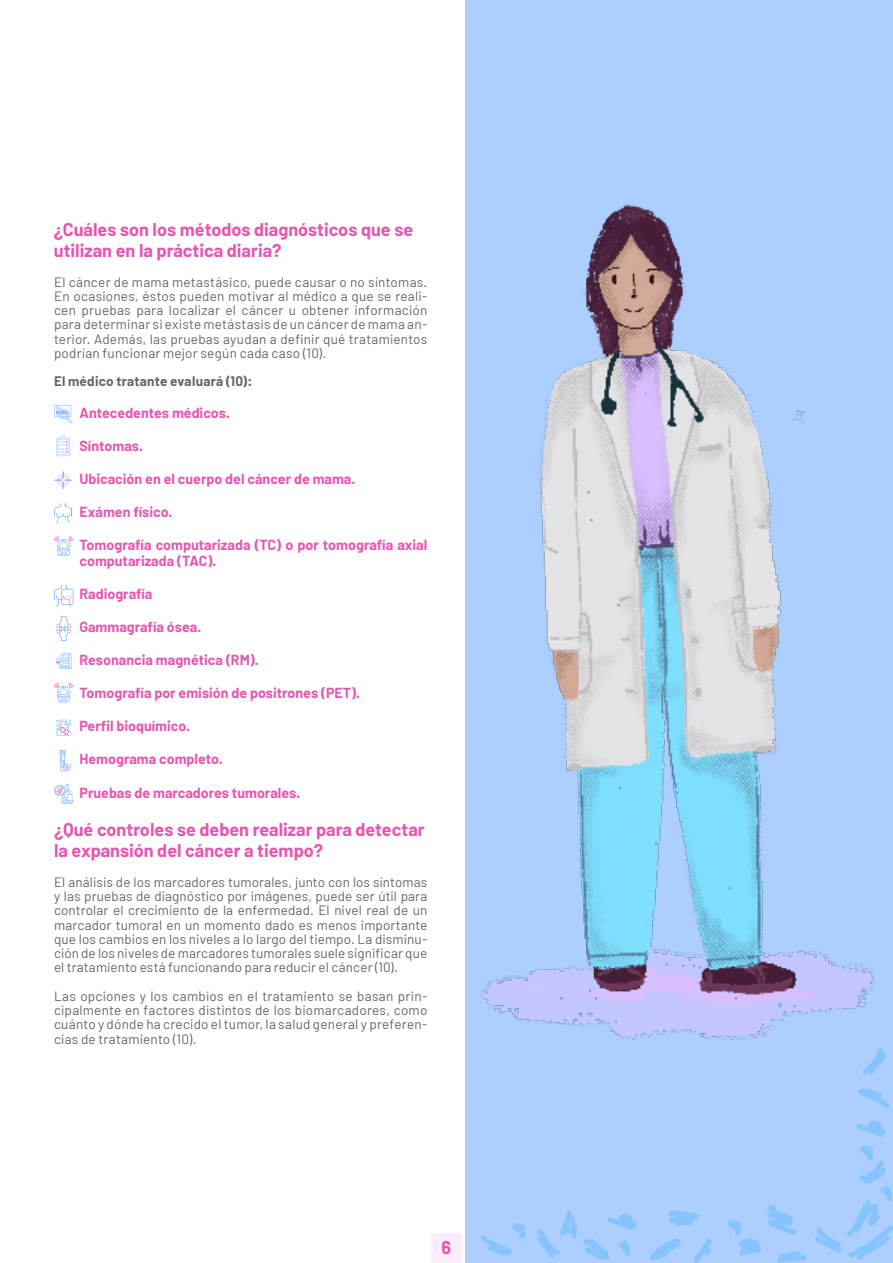
<style>
.page{position:relative;width:893px;height:1263px;background:#fff}
.page>*{position:absolute;margin:0;border:0;box-sizing:border-box;transform-origin:0 0}
.t1{font:700 18px/21px "Barlow";color:#e556b3}
.t2{font:700 14.25px/16.5px "Barlow";color:#e556b3}
.t3{font:13.5px/14.2px "Barlow";letter-spacing:.015em;color:#656565;text-align:justify}
.t4{font:700 13.5px "Barlow";letter-spacing:.02em;color:#656565}
</style>
<div class="page">
<div style="left:431px;top:1233px;width:31px;height:30px;background:#fdedf8"></div>
<div style="left:466px;top:0;width:427px;height:1263px;background:#adcfff"></div>
<svg style="left:54px;top:536px;width:19px;height:20px"></svg>
<svg style="left:54px;top:683px;width:19px;height:19px"></svg>
<svg style="left:54px;top:405px;width:19px;height:19px"></svg>
<svg style="left:54px;top:784px;width:19px;height:20px"></svg>
<svg style="left:56px;top:653px;width:16px;height:16px"></svg>
<svg style="left:56px;top:616px;width:16px;height:25px"></svg>
<svg style="left:60px;top:750px;width:11px;height:22px"></svg>
<svg style="left:54px;top:503px;width:18px;height:20px"></svg>
<svg style="left:54px;top:584px;width:19px;height:23px"></svg>
<svg style="left:54px;top:471px;width:18px;height:18px"></svg>
<svg style="left:56px;top:435px;width:14px;height:21px"></svg>
<svg style="left:56px;top:720px;width:16px;height:16px"></svg>
<img style="left:482px;top:204px;width:393px;height:837px">
<svg style="left:668px;top:1211px;width:31px;height:15px"></svg>
<svg style="left:650px;top:1238px;width:31px;height:23px"></svg>
<svg style="left:694px;top:1238px;width:18px;height:25px"></svg>
<svg style="left:857px;top:1120px;width:29px;height:17px"></svg>
<svg style="left:858px;top:1088px;width:32px;height:21px"></svg>
<svg style="left:728px;top:1205px;width:79px;height:58px"></svg>
<svg style="left:863px;top:1048px;width:24px;height:27px"></svg>
<svg style="left:537px;top:1210px;width:100px;height:50px"></svg>
<svg style="left:815px;top:1145px;width:78px;height:115px"></svg>
<svg style="left:481px;top:1223px;width:45px;height:33px"></svg>
<h1 class="t1" style="left:54px;top:219px;width:361px">¿Cuáles son los métodos diagnósticos que se utilizan en la práctica diaria?</h1>
<p class="t3" style="left:54px;top:274px;width:375px">El cáncer de mama metastásico, puede causar o no síntomas.<br>En ocasiones, éstos pueden motivar al médico a que se reali&shy;cen pruebas para localizar el cáncer u obtener información para determinar si existe metástasis de un cáncer de mama an&shy;terior. Además, las pruebas ayudan a definir qué tratamientos podrían funcionar mejor según cada caso (10).</p>
<p class="t4" style="left:54px;top:373px;width:200px">El médico tratante evaluará (10):</p>
<p class="t2" style="left:80px;top:404px;width:152px">Antecedentes médicos.</p>
<p class="t2" style="left:80px;top:437px;width:65px">Síntomas.</p>
<p class="t2" style="left:80px;top:470px;width:277px">Ubicación en el cuerpo del cáncer de mama.</p>
<p class="t2" style="left:80px;top:503px;width:94px">Exámen físico.</p>
<p class="t2" style="left:80px;top:536px;width:349px">Tomografía computarizada (TC) o por tomografía axial computarizada (TAC).</p>
<p class="t2" style="left:80px;top:586px;width:74px">Radiografía</p>
<p class="t2" style="left:80px;top:619px;width:123px">Gammagrafía ósea.</p>
<p class="t2" style="left:80px;top:652px;width:181px">Resonancia magnética (RM).</p>
<p class="t2" style="left:80px;top:685px;width:282px">Tomografía por emisión de positrones (PET).</p>
<p class="t2" style="left:80px;top:718px;width:112px">Perfil bioquímico.</p>
<p class="t2" style="left:80px;top:751px;width:145px">Hemograma completo.</p>
<p class="t2" style="left:80px;top:784px;width:222px">Pruebas de marcadores tumorales.</p>
<h1 class="t1" style="left:54px;top:819px;width:372px">¿Qué controles se deben realizar para detectar la expansión del cáncer a tiempo?</h1>
<p class="t3" style="left:54px;top:874px;width:375px">El análisis de los marcadores tumorales, junto con los síntomas y las pruebas de diagnóstico por imágenes, puede ser útil para controlar el crecimiento de la enfermedad. El nivel real de un marcador tumoral en un momento dado es menos importante que los cambios en los niveles a lo largo del tiempo. La disminu&shy;ción de los niveles de marcadores tumorales suele significar que el tratamiento está funcionando para reducir el cáncer (10).</p>
<p class="t3" style="left:54px;top:988px;width:375px">Las opciones y los cambios en el tratamiento se basan prin&shy;cipalmente en factores distintos de los biomarcadores, como cuánto y dónde ha crecido el tumor, la salud general y preferen&shy;cias de tratamiento (10).</p>
<h1 class="t1" style="left:442px;top:1237px;width:11px">6</h1>
</div>
